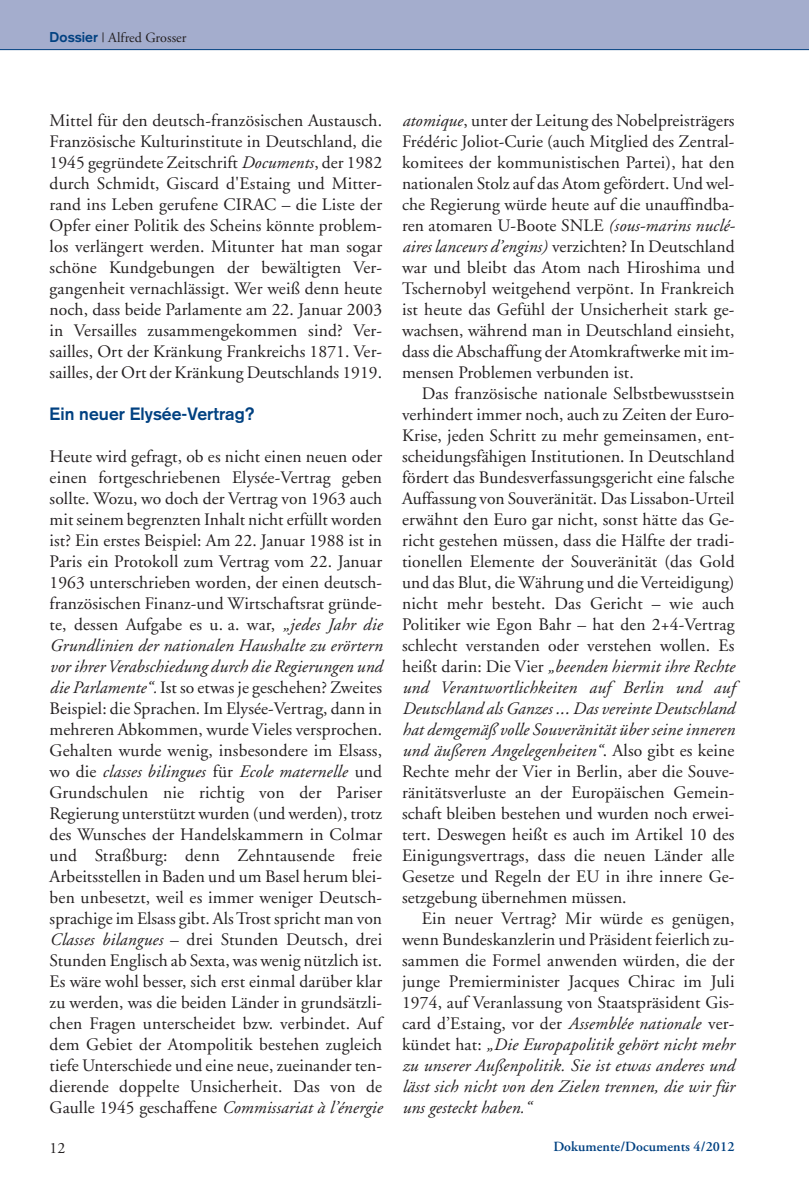
<style>
.page{position:relative;width:809px;height:1191px;background:#fff}
.page>*{position:absolute;margin:0;border:0;box-sizing:border-box;transform-origin:0 0}
.t1{font:17.5px/21px "Adobe Garamond";letter-spacing:.005em;color:#231f20;text-align:justify}
.t2{font:700 17.5px "Akzidenz Grotesk";letter-spacing:.005em;color:#014181}
.t3{font:15.75px "Adobe Garamond";color:#231f20}
.t4{font:600 14px "Adobe Garamond";letter-spacing:.005em;color:#014181}
.t5{font:14px "Adobe Garamond";letter-spacing:.005em;color:#231f20}
.s1{font-family:"Akzidenz Grotesk";font-weight:700;color:#014181}
.s2{font-style:italic}
.s3{font-style:italic;font-size:19.25px}
</style>
<div class="page">
<div style="left:0;top:0;width:809px;height:50px;background:#a4adcd"></div>
<hr style="left:0;top:49px;width:809px;height:1px;background:#014181">
<p class="t5" style="left:50px;top:32px;width:138px"><span class="s1">Dossier</span> | Alfred Grosser</p>
<p class="t1" style="left:50px;top:111px;width:334px">Mittel für den deutsch-französischen Austausch.<br>Französische Kulturinstitute in Deutschland, die 1945 gegründete Zeitschrift <span class="s2">Documents</span>, der 1982 durch Schmidt, Giscard d'Estaing und Mitter&shy;rand ins Leben gerufene CIRAC – die Liste der Opfer einer Politik des Scheins könnte problem&shy;los verlängert werden. Mitunter hat man sogar schöne Kundgebungen der bewältigten Ver&shy;gangenheit vernachlässigt. Wer weiß denn heute noch, dass beide Parlamente am 22. Januar 2003 in Versailles zusammengekommen sind? Ver&shy;sailles, Ort der Kränkung Frankreichs 1871. Ver&shy;sailles, der Ort der Kränkung Deutschlands 1919.</p>
<p class="t2" style="left:50px;top:408px;width:207px">Ein neuer Elysée-Vertrag?</p>
<p class="t1" style="left:50px;top:447px;width:334px">Heute wird gefragt, ob es nicht einen neuen oder einen fortgeschriebenen Elysée-Vertrag geben sollte. Wozu, wo doch der Vertrag von 1963 auch mit seinem begrenzten Inhalt nicht erfüllt worden ist? Ein erstes Beispiel: Am 22. Januar 1988 ist in Paris ein Protokoll zum Vertrag vom 22. Januar 1963 unterschrieben worden, der einen deutsch&shy;französischen Finanz-und Wirtschaftsrat gründe&shy;te, dessen Aufgabe es u. a. war, <span class="s2">„jedes Jahr die Grundlinien der nationalen Haushalte zu erörtern vor ihrerVerabschiedung durch die Regierungen und die Parlamente“.</span> Ist so etwas je geschehen? Zweites Beispiel: die Sprachen. Im Elysée-Vertrag, dann in mehreren Abkommen, wurde Vieles versprochen.<br>Gehalten wurde wenig, insbesondere im Elsass, wo die <span class="s2">classes bilingues</span> für <span class="s2">Ecole maternelle</span> und Grundschulen nie richtig von der Pariser Regierung unterstützt wurden (und werden), trotz des Wunsches der Handelskammern in Colmar und Straßburg: denn Zehntausende freie Arbeitsstellen in Baden und um Basel herum blei&shy;ben unbesetzt, weil es immer weniger Deutsch&shy;sprachige im Elsass gibt. AlsTrost spricht man von <span class="s2">Classes bilangues</span> – drei Stunden Deutsch, drei Stunden Englisch ab Sexta, was wenig nützlich ist.<br>Es wäre wohl besser, sich erst einmal darüber klar zu werden, was die beiden Länder in grundsätzli&shy;chen Fragen unterscheidet bzw. verbindet. Auf dem Gebiet der Atompolitik bestehen zugleich tiefe Unterschiede und eine neue, zueinander ten&shy;dierende doppelte Unsicherheit. Das von de Gaulle 1945 geschaffene <span class="s2">Commissariat à l’énergie</span></p>
<p class="t1" style="left:402px;top:111px;width:335px"><span class="s2">atomique</span>, unter der Leitung des Nobelpreisträgers Frédéric Joliot-Curie (auch Mitglied des Zentral&shy;komitees der kommunistischen Partei), hat den nationalen Stolz auf das Atom gefördert. Und wel&shy;che Regierung würde heute auf die unauffindba&shy;ren atomaren U-Boote SNLE <span class="s2">(sous-marins nuclé&shy;aires lanceurs d’engins)</span> verzichten? In Deutschland war und bleibt das Atom nach Hiroshima und Tschernobyl weitgehend verpönt. In Frankreich ist heute das Gefühl der Unsicherheit stark ge&shy;wachsen, während man in Deutschland einsieht, dass die Abschaffung der Atomkraftwerke mit im&shy;mensen Problemen verbunden ist.</p>
<p class="t1" style="left:402px;top:384px;width:334px;text-indent:20px">Das französische nationale Selbstbewusstsein verhindert immer noch, auch zu Zeiten der Euro-Krise, jeden Schritt zu mehr gemeinsamen, ent&shy;scheidungsfähigen Institutionen. In Deutschland fördert das Bundesverfassungsgericht eine falsche Auffassung von Souveränität. Das Lissabon-Urteil erwähnt den Euro gar nicht, sonst hätte das Ge&shy;richt gestehen müssen, dass die Hälfte der tradi&shy;tionellen Elemente der Souveränität (das Gold und das Blut, die Währung und die Verteidigung) nicht mehr besteht. Das Gericht – wie auch Politiker wie Egon Bahr – hat den 2+4-Vertrag schlecht verstanden oder verstehen wollen. Es heißt darin: Die Vier <span class="s2">„beenden hiermit ihre Rechte und Verantwortlichkeiten auf Berlin und auf Deutschland als Ganzes</span> <span class="s3">...</span> <span class="s2">Das vereinte Deutschland hat demgemäß volle Souveränität über seine inneren und äußeren Angelegenheiten“</span>. Also gibt es keine Rechte mehr der Vier in Berlin, aber die Souve&shy;ränitätsverluste an der Europäischen Gemein&shy;schaft bleiben bestehen und wurden noch erwei&shy;tert. Deswegen heißt es auch im Artikel 10 des Einigungsvertrags, dass die neuen Länder alle Gesetze und Regeln der EU in ihre innere Ge&shy;setzgebung übernehmen müssen.</p>
<p class="t1" style="left:402px;top:909px;width:334px;text-indent:20px">Ein neuer Vertrag? Mir würde es genügen, wenn Bundeskanzlerin und Präsident feierlich zu&shy;sammen die Formel anwenden würden, die der junge Premierminister Jacques Chirac im Juli 1974, auf Veranlassung von Staatspräsident Gis&shy;card d’Estaing, vor der <span class="s2">Assemblée nationale</span> ver&shy;kündet hat: <span class="s2">„Die Europapolitik gehört nicht mehr zu unserer Außenpolitik. Sie ist etwas anderes und lässt sich nicht von den Zielen trennen, die wir für uns gesteckt haben.“</span></p>
<p class="t3" style="left:50px;top:1141px;width:17px">12</p>
<p class="t4" style="left:553px;top:1141px;width:183px">Dokumente/Documents 4/2012</p>
</div>
